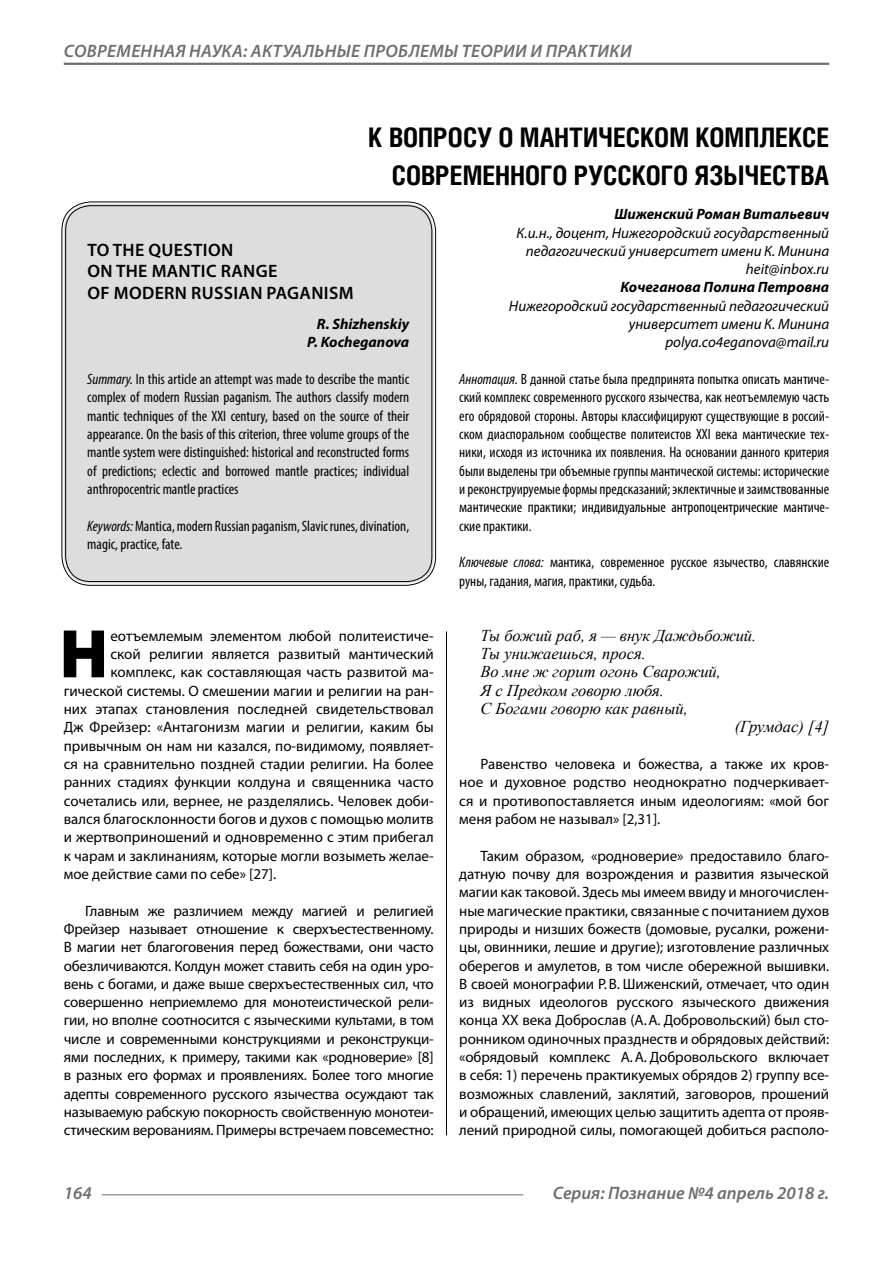
<style>
.page{position:relative;width:893px;height:1263px;background:#fff}
.page>*{position:absolute;margin:0;border:0;box-sizing:border-box;transform-origin:0 0}
.Bukvica{font:900 69.3px "Myriad Pro";color:#000}
.Header{font:700 27px/37.5px "Helios Cond";color:#000;text-align:right}
.t1{font:italic 600 18px "Myriad Pro";letter-spacing:.02em;color:#6e6e6e}
.Header-eng{font:600 18px/21.6px "Myriad Pro";letter-spacing:.02em;color:#000}
.t2{font:italic 600 18px "Myriad Pro";color:#6e6e6e}
.Normal{font:italic 16.5px "Times New Roman";color:#000}
.Normal-2{font:15px/18.3px "Myriad Pro";letter-spacing:-.005em;color:#000;text-align:justify}
.Annotation-rus{font:condensed 15px/18.3px "Myriad Pro";color:#000;text-align:justify}
.Bukvica-2{font:15px "Myriad Pro";color:#000}
.Annotation-eng{font:condensed 15px/18.3px "Myriad Pro";color:#000;text-align:justify}
.Author-doc{font:italic 15px/18.3px "Myriad Pro";color:#000;text-align:right}
.Author{font:italic 700 15px "Myriad Pro";color:#000}
.Author-email{font:italic 15px "Myriad Pro";color:#000}
.Author-eng{font:italic 700 15px "Myriad Pro";color:#000}
.s1{font-style:italic}
</style>
<div class="page">
<hr style="left:64px;top:63px;width:765px;height:2px;background:#6e6e6e">
<hr style="left:102px;top:1194px;width:421px;height:1px;background:#6e6e6e">
<div style="left:64px;top:204px;width:370px;height:379px;background:#ddd;border-radius:27px"></div>
<hr style="left:446px;top:631px;width:1px;height:504px;background:#000">
<p class="t1" style="left:64px;top:39px;width:569px">СОВРЕМЕННАЯ НАУКА: АКТУАЛЬНЫЕ ПРОБЛЕМЫ ТЕОРИИ И ПРАКТИКИ</p>
<p class="Header" style="left:368px;top:118px;width:463px">К ВОПРОСУ О МАНТИЧЕСКОМ КОМПЛЕКСЕ<br>СОВРЕМЕННОГО РУССКОГО ЯЗЫЧЕСТВА</p>
<p class="Author" style="left:614px;top:204px;width:216px">Шиженский Роман Витальевич</p>
<p class="Author-doc" style="left:516px;top:223px;width:314px">К.и.н., доцент, Нижегородский государственный педагогический университет имени К. Минина</p>
<p class="Author-email" style="left:746px;top:260px;width:85px">heit@inbox.ru</p>
<p class="Author" style="left:620px;top:278px;width:210px">Кочеганова Полина Петровна</p>
<p class="Author-doc" style="left:509px;top:296px;width:322px">Нижегородский государственный педагогический университет имени К. Минина</p>
<p class="Author-email" style="left:665px;top:333px;width:165px">polya.co4eganova@mail.ru</p>
<p class="Annotation-rus" style="left:459px;top:370px;width:371px"><span class="s1">Аннотация.</span> В данной статье была предпринята попытка описать мантиче&shy;ский комплекс современного русского язычества, как неотъемлемую часть его обрядовой стороны. Авторы классифицируют существующие в россий&shy;ском диаспоральном сообществе политеистов XXI века мантические тех&shy;ники, исходя из источника их появления. На основании данного критерия были выделены три объемные группы мантической системы: исторические и реконструируемые формы предсказаний; эклектичные и заимствованные мантические практики; индивидуальные антропоцентрические мантиче&shy;ские практики.</p>
<p class="Annotation-rus" style="left:459px;top:553px;width:371px"><span class="s1">Ключевые слова:</span> мантика, современное русское язычество, славянские руны, гадания, магия, практики, судьба.</p>
<p class="Header-eng" style="left:87px;top:239px;width:268px">TO THE QUESTION<br>ON THE MANTIC RANGE<br>OF MODERN RUSSIAN PAGANISM</p>
<p class="Author-eng" style="left:317px;top:314px;width:94px">R. Shizhenskiy</p>
<p class="Author-eng" style="left:307px;top:333px;width:104px">P. Kocheganova</p>
<p class="Annotation-eng" style="left:87px;top:370px;width:323px"><span class="s1">Summary.</span> In this article an attempt was made to describe the mantic complex of modern Russian paganism. The authors classify modern mantic techniques of the XXI century, based on the source of their appearance. On the basis of this criterion, three volume groups of the mantle system were distinguished: historical and reconstructed forms of predictions; eclectic and borrowed mantle practices; individual anthropocentric mantle practices</p>
<p class="Annotation-eng" style="left:87px;top:516px;width:323px"><span class="s1">Keywords:</span> Mantica, modern Russian paganism, Slavic runes, divination, magic, practice, fate.</p>
<p class="Bukvica" style="left:59px;top:608px;width:50px">Н</p>
<p class="Bukvica-2" style="left:110px;top:626px;width:325px">еотъемлемым элементом любой политеистиче-</p>
<p class="Bukvica-2" style="left:110px;top:645px;width:325px">ской религии является развитый мантический</p>
<p class="Bukvica-2" style="left:110px;top:663px;width:325px">комплекс, как составляющая часть развитой ма-</p>
<p class="Bukvica-2" style="left:64px;top:681px;width:371px">гической системы. О смешении магии и религии на ран-</p>
<p class="Bukvica-2" style="left:64px;top:700px;width:371px">них этапах становления последней свидетельствовал</p>
<p class="Bukvica-2" style="left:64px;top:718px;width:371px">Дж Фрейзер: «Антагонизм магии и религии, каким бы</p>
<p class="Bukvica-2" style="left:64px;top:736px;width:371px">привычным он нам ни казался, по-видимому, появляет-</p>
<p class="Bukvica-2" style="left:64px;top:755px;width:371px">ся на сравнительно поздней стадии религии. На более</p>
<p class="Bukvica-2" style="left:64px;top:773px;width:371px">ранних стадиях функции колдуна и священника часто</p>
<p class="Bukvica-2" style="left:64px;top:791px;width:371px">сочетались или, вернее, не разделялись. Человек доби-</p>
<p class="Bukvica-2" style="left:64px;top:810px;width:371px">вался благосклонности богов и духов с помощью молитв</p>
<p class="Bukvica-2" style="left:64px;top:828px;width:371px">и жертвоприношений и одновременно с этим прибегал</p>
<p class="Bukvica-2" style="left:64px;top:846px;width:371px">к чарам и заклинаниям, которые могли возыметь желае-</p>
<p class="Bukvica-2" style="left:64px;top:864px;width:214px">мое действие сами по себе» [27].</p>
<p class="Normal-2" style="left:64px;top:901px;width:371px;text-indent:21px">Главным же различием между магией и религией Фрейзер называет отношение к сверхъестественному.<br>В магии нет благоговения перед божествами, они часто обезличиваются. Колдун может ставить себя на один уро&shy;вень с богами, и даже выше сверхъестественных сил, что совершенно неприемлемо для монотеистической рели&shy;гии, но вполне соотносится с языческими культами, в том числе и современными конструкциями и реконструкци&shy;ями последних, к примеру, такими как «родноверие» [8] в разных его формах и проявлениях. Более того многие адепты современного русского язычества осуждают так называемую рабскую покорность свойственную монотеи&shy;стическим верованиям. Примеры встречаем повсеместно:</p>
<p class="Normal" style="left:480px;top:624px;width:277px">Ты божий раб, я — внук Даждьбожий.</p>
<p class="Normal" style="left:480px;top:642px;width:167px">Ты унижаешься, прося.</p>
<p class="Normal" style="left:480px;top:660px;width:242px">Во мне ж горит огонь Сварожий,</p>
<p class="Normal" style="left:480px;top:679px;width:185px">Я с Предком говорю любя.</p>
<p class="Normal" style="left:480px;top:697px;width:209px">С Богами говорю как равный,</p>
<p class="Normal" style="left:735px;top:715px;width:96px">(Грумдас) [4]</p>
<p class="Normal-2" style="left:459px;top:754px;width:371px;text-indent:21px">Равенство человека и божества, а также их кров&shy;ное и духовное родство неоднократно подчеркивает&shy;ся и противопоставляется иным идеологиям: «мой бог меня рабом не называл» [2,31].</p>
<p class="Normal-2" style="left:459px;top:846px;width:371px;text-indent:21px">Таким образом, «родноверие» предоставило благо&shy;датную почву для возрождения и развития языческой магии как таковой. Здесь мы имеем ввиду и многочислен&shy;ные магические практики, связанные с почитанием духов природы и низших божеств (домовые, русалки, рожени&shy;цы, овинники, лешие и другие); изготовление различных оберегов и амулетов, в том числе обережной вышивки.<br>В своей монографии Р.В. Шиженский, отмечает, что один из видных идеологов русского языческого движения конца XX века Доброслав (А.А. Добровольский) был сто&shy;ронником одиночных празднеств и обрядовых действий: «обрядовый комплекс А.А. Добровольского включает в себя: 1) перечень практикуемых обрядов 2) группу все&shy;возможных славлений, заклятий, заговоров, прошений и обращений, имеющих целью защитить адепта от прояв&shy;лений природной силы, помогающей добиться располо-</p>
<p class="t1" style="left:64px;top:1182px;width:30px">164</p>
<p class="t2" style="left:553px;top:1182px;width:278px">Серия: Познание №4 апрель 2018 г.</p>
</div>
